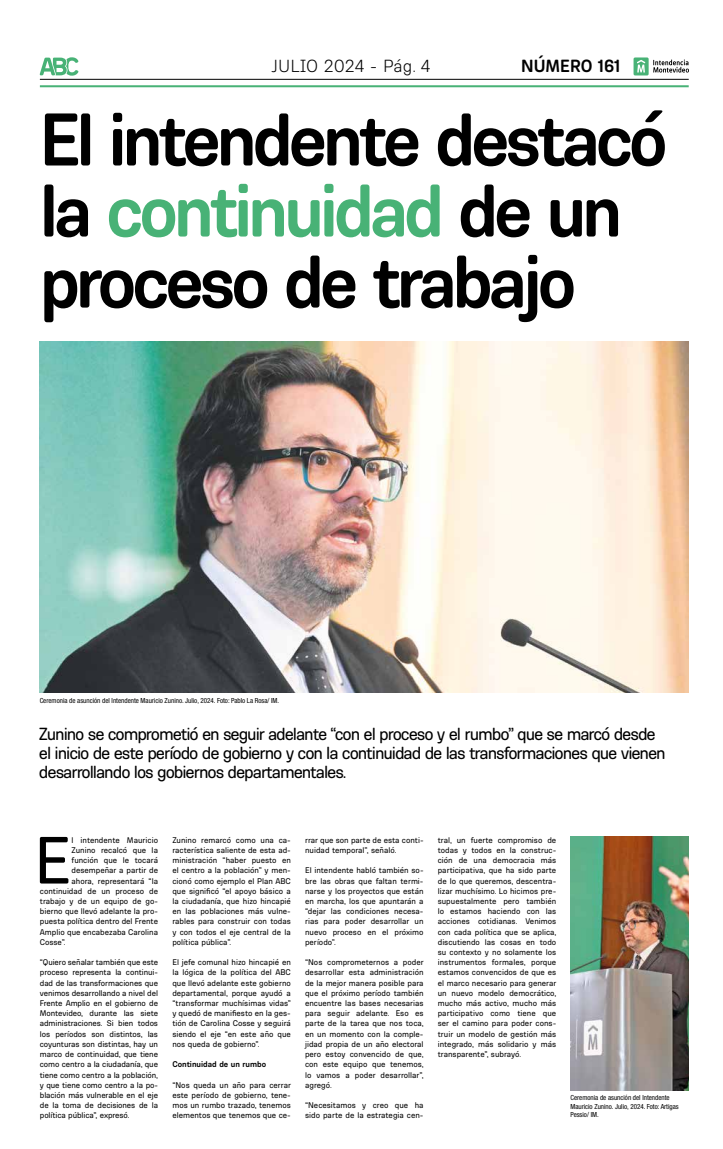
<style>
.page{position:relative;width:723px;height:1149px;background:#fff}
.page>*{position:absolute;margin:0;border:0;box-sizing:border-box;transform-origin:0 0}
.t1{font:700 76px/71px "Ciudadana";letter-spacing:-.06em;color:#000}
.t2{font:68.5px "Ciudadana";color:#000}
.t3{font:18px/19.3px "Ciudadana";letter-spacing:-.06em;color:#000}
.t4{font:300 18px "Ciudadana";color:#000}
.t5{font:700 18px "Ciudadana";color:#000}
.t6{font:8.5px/10.2px "Ciudadana";color:#000;text-align:justify}
.t7{font:700 8.5px "Ciudadana";color:#000}
.t8{font:condensed 7px/8.4px "Helvetica Neue LT Std";color:#000}
.s1{color:#48b276}
</style>
<div class="page">
<hr style="left:40px;top:79px;width:649px;height:1px;background:#000">
<hr style="left:40px;top:85px;width:649px;height:2px;background:#48b276">
<svg style="left:40px;top:57px;width:39px;height:19px"></svg>
<svg style="left:633px;top:57px;width:56px;height:18px"></svg>
<img style="left:40px;top:341px;width:649px;height:351px">
<img style="left:570px;top:836px;width:119px;height:254px">
<h3 class="t4" style="left:272px;top:56px;width:160px">JULIO 2024 - Pág. 4</h3>
<h3 class="t5" style="left:521px;top:55px;width:101px">NÚMERO 161</h3>
<h1 class="t1" style="left:40px;top:102px;width:630px">El intendente destacó la <span class="s1">continuidad</span> de un proceso de trabajo</h1>
<p class="t8" style="left:40px;top:696px;width:241px">Ceremonia de asunción del Intendente Mauricio Zunino. Julio, 2024. Foto: Pablo La Rosa/ IM.</p>
<h3 class="t3" style="left:39px;top:723px;width:628px">Zunino se comprometió en seguir adelante “con el proceso y el rumbo” que se marcó desde el inicio de este período de gobierno y con la continuidad de las transformaciones que vienen desarrollando los gobiernos departamentales.</h3>
<h2 class="t2" style="left:34px;top:819px;width:39px">E</h2>
<p class="t6" style="left:71px;top:834px;width:88px">l intendente Mauricio</p>
<p class="t6" style="left:71px;top:844px;width:88px">Zunino recalcó que la</p>
<p class="t6" style="left:71px;top:854px;width:88px">función que le tocará</p>
<p class="t6" style="left:71px;top:864px;width:88px">desempeñar a partir de</p>
<p class="t6" style="left:71px;top:875px;width:88px">ahora, representará “la</p>
<p class="t6" style="left:40px;top:885px;width:120px">continuidad de un proceso de</p>
<p class="t6" style="left:40px;top:895px;width:120px">trabajo y de un equipo de go-</p>
<p class="t6" style="left:40px;top:905px;width:120px">bierno que llevó adelante la pro-</p>
<p class="t6" style="left:40px;top:915px;width:120px">puesta política dentro del Frente</p>
<p class="t6" style="left:40px;top:926px;width:120px">Amplio que encabezaba Carolina</p>
<p class="t6" style="left:40px;top:936px;width:27px">Cosse”.</p>
<p class="t6" style="left:40px;top:956px;width:120px">“Quiero señalar también que este proceso representa la continui&shy;dad de las transformaciones que venimos desarrollando a nivel del Frente Amplio en el gobierno de Montevideo, durante las siete administraciones. Si bien todos los períodos son distintos, las coyunturas son distintas, hay un marco de continuidad, que tiene como centro a la ciudadanía, que tiene como centro a la población, y que tiene como centro a la po&shy;blación más vulnerable en el eje de la toma de decisiones de la política pública”, expresó.</p>
<p class="t6" style="left:172px;top:834px;width:120px">Zunino remarcó como una ca&shy;racterística saliente de esta ad&shy;ministración “haber puesto en el centro a la población” y men&shy;cionó como ejemplo el Plan ABC que significó “el apoyo básico a la ciudadanía, que hizo hincapié en las poblaciones más vulne&shy;rables para construir con todas y con todos el eje central de la política pública”.</p>
<p class="t6" style="left:172px;top:956px;width:120px">El jefe comunal hizo hincapié en la lógica de la política del ABC que llevó adelante este gobierno departamental, porque ayudó a “transformar muchísimas vidas” y quedó de manifiesto en la ges&shy;tión de Carolina Cosse y seguirá siendo el eje “en este año que nos queda de gobierno”.</p>
<p class="t7" style="left:172px;top:1058px;width:95px">Continuidad de un rumbo</p>
<p class="t6" style="left:172px;top:1079px;width:120px">“Nos queda un año para cerrar este período de gobierno, tene&shy;mos un rumbo trazado, tenemos elementos que tenemos que ce-</p>
<p class="t6" style="left:305px;top:834px;width:120px">rrar que son parte de esta conti&shy;nuidad temporal”, señaló.</p>
<p class="t6" style="left:305px;top:864px;width:120px">El intendente habló también so&shy;bre las obras que faltan termi&shy;narse y los proyectos que están en marcha, los que apuntarán a “dejar las condiciones necesa&shy;rias para poder desarrollar un nuevo proceso en el próximo período”.</p>
<p class="t6" style="left:305px;top:956px;width:120px">“Nos comprometernos a poder desarrollar esta administración de la mejor manera posible para que el próximo período también encuentre las bases necesarias para seguir adelante. Eso es parte de la tarea que nos toca, en un momento con la comple&shy;jidad propia de un año electoral pero estoy convencido de que, con este equipo que tenemos, lo vamos a poder desarrollar”, agregó.</p>
<p class="t6" style="left:305px;top:1099px;width:120px">“Necesitamos y creo que ha sido parte de la estrategia cen-</p>
<p class="t6" style="left:438px;top:834px;width:120px">tral, un fuerte compromiso de todas y todos en la construc&shy;ción de una democracia más participativa, que ha sido parte de lo que queremos, descentra&shy;lizar muchísimo. Lo hicimos pre&shy;supuestalmente pero también lo estamos haciendo con las acciones cotidianas. Venimos con cada política que se aplica, discutiendo las cosas en todo su contexto y no solamente los instrumentos formales, porque estamos convencidos de que es el marco necesario para generar un nuevo modelo democrático, mucho más activo, mucho más participativo como tiene que ser el camino para poder cons&shy;truir un modelo de gestión más integrado, más solidario y más transparente”, subrayó.</p>
<p class="t8" style="left:570px;top:1092px;width:110px">Ceremonia de asunción del Intendente<br>Mauricio Zunino. Julio, 2024. Foto: Artigas<br>Pessio/ IM.</p>
</div>
